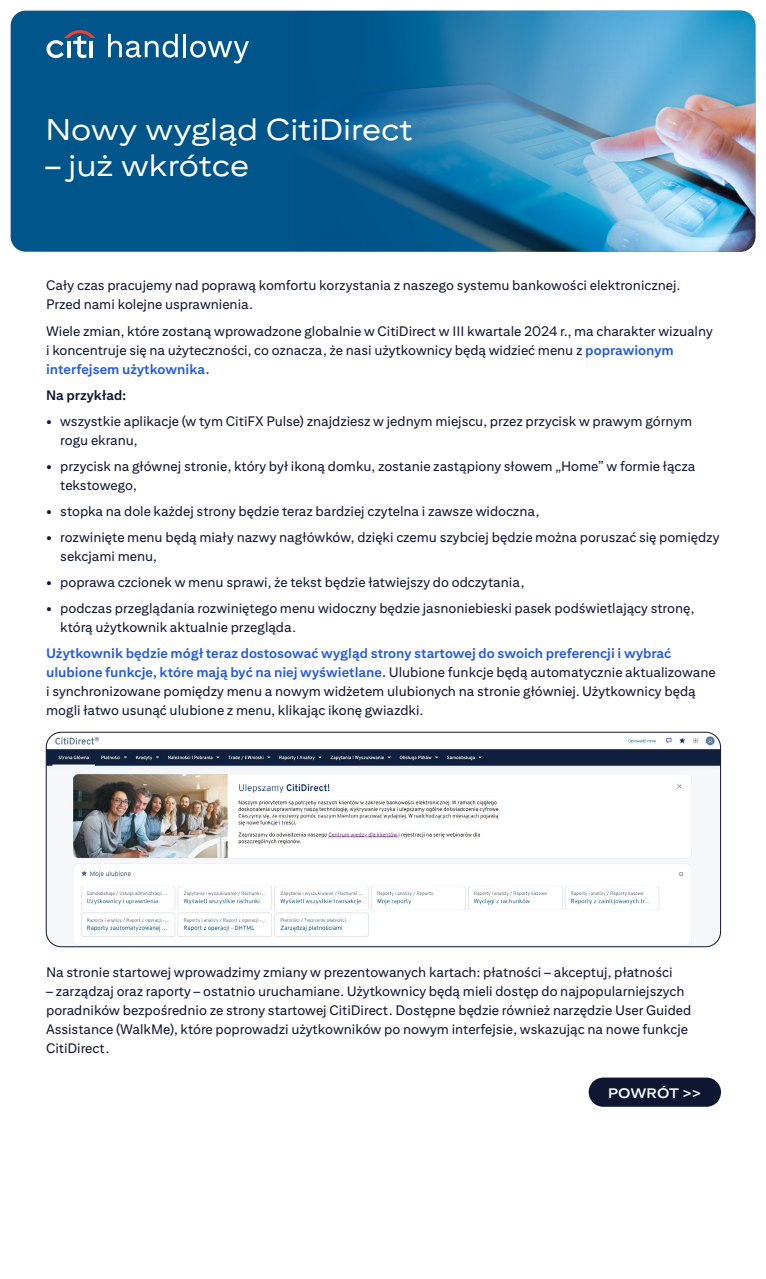
<style>
.page{position:relative;width:766px;height:1279px;background:#fff}
.page>*{position:absolute;margin:0;border:0;box-sizing:border-box;transform-origin:0 0}
.t1{font:30px "Citi Sans Display";color:#fff}
.t2{font:13.75px/19px "Citi Sans Text";color:#0f1632}
.t3{font:700 13.75px "Citi Sans Text";color:#0f1632}
.t4{font:700 13.75px "Citi Sans Display";letter-spacing:-.005em;color:#fff}
.s1{font-weight:700;color:#255be3}
.s2{font-weight:700}
</style>
<div class="page">
<div style="left:588px;top:1077px;width:132px;height:29px;background:#0f1632;border-radius:15px"></div>
<div style="left:11px;top:11px;width:744px;height:241px;background:#00558b;border-radius:15px"></div>
<img style="left:294px;top:11px;width:461px;height:241px">
<svg style="left:46px;top:30px;width:49px;height:28px"></svg>
<svg style="left:108px;top:34px;width:70px;height:24px"></svg>
<hr style="left:183px;top:34px;width:3px;height:23px;background:#fff">
<svg style="left:190px;top:41px;width:59px;height:22px"></svg>
<img style="left:46px;top:732px;width:674px;height:214px">
<div style="left:46px;top:732px;width:674px;height:214px;border:1px solid #0f1632;border-radius:15px"></div>
<h1 class="t1" style="left:46px;top:112px;width:368px">Nowy wygląd CitiDirect</h1>
<h1 class="t1" style="left:46px;top:148px;width:205px">– już wkrótce</h1>
<p class="t2" style="left:46px;top:276px;width:635px">Cały czas pracujemy nad poprawą komfortu korzystania z naszego systemu bankowości elektronicznej.<br>Przed nami kolejne usprawnienia.</p>
<p class="t2" style="left:46px;top:321px;width:668px">Wiele zmian, które zostaną wprowadzone globalnie w CitiDirect w III kwartale 2024 r., ma charakter wizualny i koncentruje się na użyteczności, co oznacza, że nasi użytkownicy będą widzieć menu z <span class="s1">poprawionym interfejsem użytkownika.</span></p>
<p class="t3" style="left:46px;top:386px;width:81px">Na przykład:</p>
<p class="t2" style="left:60px;top:411px;width:633px;text-indent:-14px"><span class="s2">•</span> wszystkie aplikacje (w tym CitiFX Pulse) znajdziesz w jednym miejscu, przez przycisk w prawym górnym rogu ekranu,</p>
<p class="t2" style="left:60px;top:456px;width:636px;text-indent:-14px"><span class="s2">•</span> przycisk na głównej stronie, który był ikoną domku, zostanie zastąpiony słowem „Home” w formie łącza tekstowego,</p>
<p class="t2" style="left:46px;top:501px;width:494px"><span class="s2">•</span> stopka na dole każdej strony będzie teraz bardziej czytelna i zawsze widoczna,</p>
<p class="t2" style="left:60px;top:527px;width:660px;text-indent:-14px"><span class="s2">•</span> rozwinięte menu będą miały nazwy nagłówków, dzięki czemu szybciej będzie można poruszać się pomiędzy sekcjami menu,</p>
<p class="t2" style="left:46px;top:572px;width:479px"><span class="s2">•</span> poprawa czcionek w menu sprawi, że tekst będzie łatwiejszy do odczytania,</p>
<p class="t2" style="left:60px;top:598px;width:635px;text-indent:-14px"><span class="s2">•</span> podczas przeglądania rozwiniętego menu widoczny będzie jasnoniebieski pasek podświetlający stronę, którą użytkownik aktualnie przegląda.</p>
<p class="t2" style="left:46px;top:643px;width:671px"><span class="s1">Użytkownik będzie mógł teraz dostosować wygląd strony startowej do swoich preferencji i wybrać ulubione funkcje, które mają być na niej wyświetlane.</span> Ulubione funkcje będą automatycznie aktualizowane i synchronizowane pomiędzy menu a nowym widżetem ulubionych na stronie główniej. Użytkownicy będą mogli łatwo usunąć ulubione z menu, klikając ikonę gwiazdki.</p>
<p class="t2" style="left:46px;top:962px;width:628px">Na stronie startowej wprowadzimy zmiany w prezentowanych kartach: płatności – akceptuj, płatności</p>
<p class="t2" style="left:46px;top:981px;width:646px">– zarządzaj oraz raporty – ostatnio uruchamiane. Użytkownicy będą mieli dostęp do najpopularniejszych poradników bezpośrednio ze strony startowej CitiDirect. Dostępne będzie również narzędzie User Guided Assistance (WalkMe), które poprowadzi użytkowników po nowym interfejsie, wskazując na nowe funkcje CitiDirect.</p>
<p class="t4" style="left:608px;top:1084px;width:95px">POWRÓT &gt;&gt;</p>
</div>
